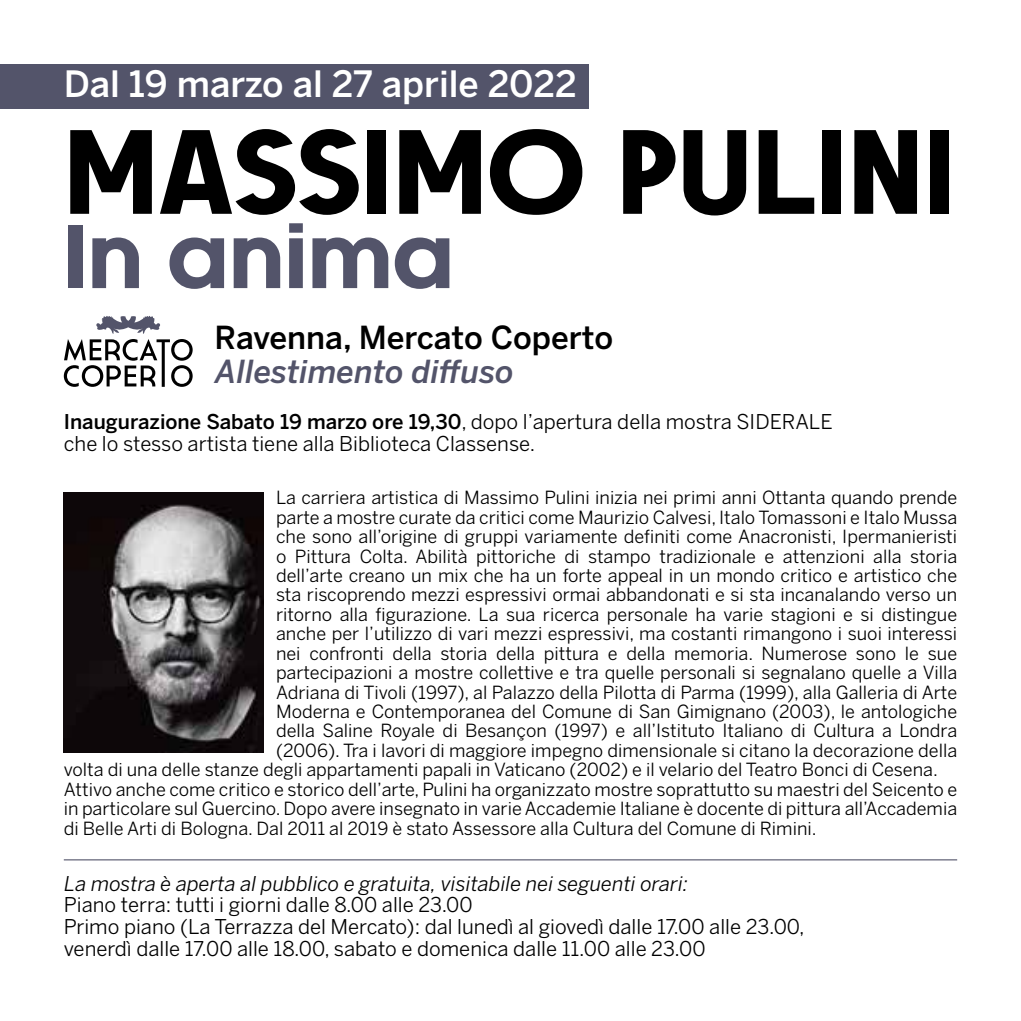
<style>
.page{position:relative;width:1021px;height:1021px;background:#fff}
.page>*{position:absolute;margin:0;border:0;box-sizing:border-box;transform-origin:0 0}
.t1{font:108px "a Atomic Md";color:#000;scale:1.1 1}
.t2{font:81px "a Atomic Md";color:#53546a;scale:1.09 1}
.t3{font:500 36px "Benton Sans";color:#fff}
.t4{font:500 31.5px "Benton Sans";color:#000}
.t5{font:italic 500 31.5px "Benton Sans";color:#53546a}
.t6{font:20.25px/21.8px "Benton Sans";color:#000}
.t7{font:italic 20.25px "Benton Sans";color:#000}
.t8{font:18px "Benton Sans";color:#000}
.s1{font-weight:500}
</style>
<div class="page">
<div style="left:0;top:64px;width:588px;height:44px;background:#53546a"></div>
<svg style="left:64px;top:316px;width:129px;height:71px"></svg>
<img style="left:64px;top:493px;width:199px;height:260px">
<hr style="left:64px;top:859px;width:893px;height:1px;background:#53546a">
<h3 class="t3" style="left:64px;top:63px;width:514px">Dal 19 marzo al 27 aprile 2022</h3>
<h1 class="t1" style="left:64px;top:125px;width:812px">MASSIMO PULINI</h1>
<h2 class="t2" style="left:64px;top:222px;width:359px">In anima</h2>
<h3 class="t4" style="left:215px;top:318px;width:400px">Ravenna, Mercato Coperto</h3>
<h3 class="t5" style="left:215px;top:353px;width:300px">Allestimento diffuso</h3>
<p class="t6" style="left:64px;top:410px;width:770px"><span class="s1">Inaugurazione Sabato 19 marzo ore 19,30</span>, dopo l’apertura della mostra SIDERALE che lo stesso artista tiene alla Biblioteca Classense.</p>
<p class="t8" style="left:276px;top:487px;width:682px">La carriera artistica di Massimo Pulini inizia nei primi anni Ottanta quando prende</p>
<p class="t8" style="left:276px;top:506px;width:682px">parte a mostre curate da critici come Maurizio Calvesi, Italo Tomassoni e Italo Mussa</p>
<p class="t8" style="left:276px;top:526px;width:682px">che sono all’origine di gruppi variamente definiti come Anacronisti, Ipermanieristi</p>
<p class="t8" style="left:276px;top:545px;width:682px">o Pittura Colta. Abilità pittoriche di stampo tradizionale e attenzioni alla storia</p>
<p class="t8" style="left:276px;top:565px;width:682px">dell’arte creano un mix che ha un forte appeal in un mondo critico e artistico che</p>
<p class="t8" style="left:276px;top:584px;width:682px">sta riscoprendo mezzi espressivi ormai abbandonati e si sta incanalando verso un</p>
<p class="t8" style="left:276px;top:603px;width:682px">ritorno alla figurazione. La sua ricerca personale ha varie stagioni e si distingue</p>
<p class="t8" style="left:276px;top:623px;width:682px">anche per l’utilizzo di vari mezzi espressivi, ma costanti rimangono i suoi interessi</p>
<p class="t8" style="left:276px;top:642px;width:682px">nei confronti della storia della pittura e della memoria. Numerose sono le sue</p>
<p class="t8" style="left:276px;top:662px;width:682px">partecipazioni a mostre collettive e tra quelle personali si segnalano quelle a Villa</p>
<p class="t8" style="left:276px;top:681px;width:682px">Adriana di Tivoli (1997), al Palazzo della Pilotta di Parma (1999), alla Galleria di Arte</p>
<p class="t8" style="left:276px;top:701px;width:682px">Moderna e Contemporanea del Comune di San Gimignano (2003), le antologiche</p>
<p class="t8" style="left:276px;top:720px;width:682px">della Saline Royale di Besançon (1997) e all’Istituto Italiano di Cultura a Londra</p>
<p class="t8" style="left:276px;top:739px;width:682px">(2006). Tra i lavori di maggiore impegno dimensionale si citano la decorazione della</p>
<p class="t8" style="left:64px;top:759px;width:875px">volta di una delle stanze degli appartamenti papali in Vaticano (2002) e il velario del Teatro Bonci di Cesena.</p>
<p class="t8" style="left:64px;top:778px;width:894px">Attivo anche come critico e storico dell’arte, Pulini ha organizzato mostre soprattutto su maestri del Seicento e</p>
<p class="t8" style="left:64px;top:798px;width:894px">in particolare sul Guercino. Dopo avere insegnato in varie Accademie Italiane è docente di pittura all’Accademia</p>
<p class="t8" style="left:64px;top:817px;width:754px">di Belle Arti di Bologna. Dal 2011 al 2019 è stato Assessore alla Cultura del Comune di Rimini.</p>
<p class="t7" style="left:64px;top:871px;width:625px">La mostra è aperta al pubblico e gratuita, visitabile nei seguenti orari:</p>
<p class="t6" style="left:64px;top:893px;width:742px">Piano terra: tutti i giorni dalle 8.00 alle 23.00<br>Primo piano (La Terrazza del Mercato): dal lunedì al giovedì dalle 17.00 alle 23.00, venerdì dalle 17.00 alle 18.00, sabato e domenica dalle 11.00 alle 23.00</p>
</div>
